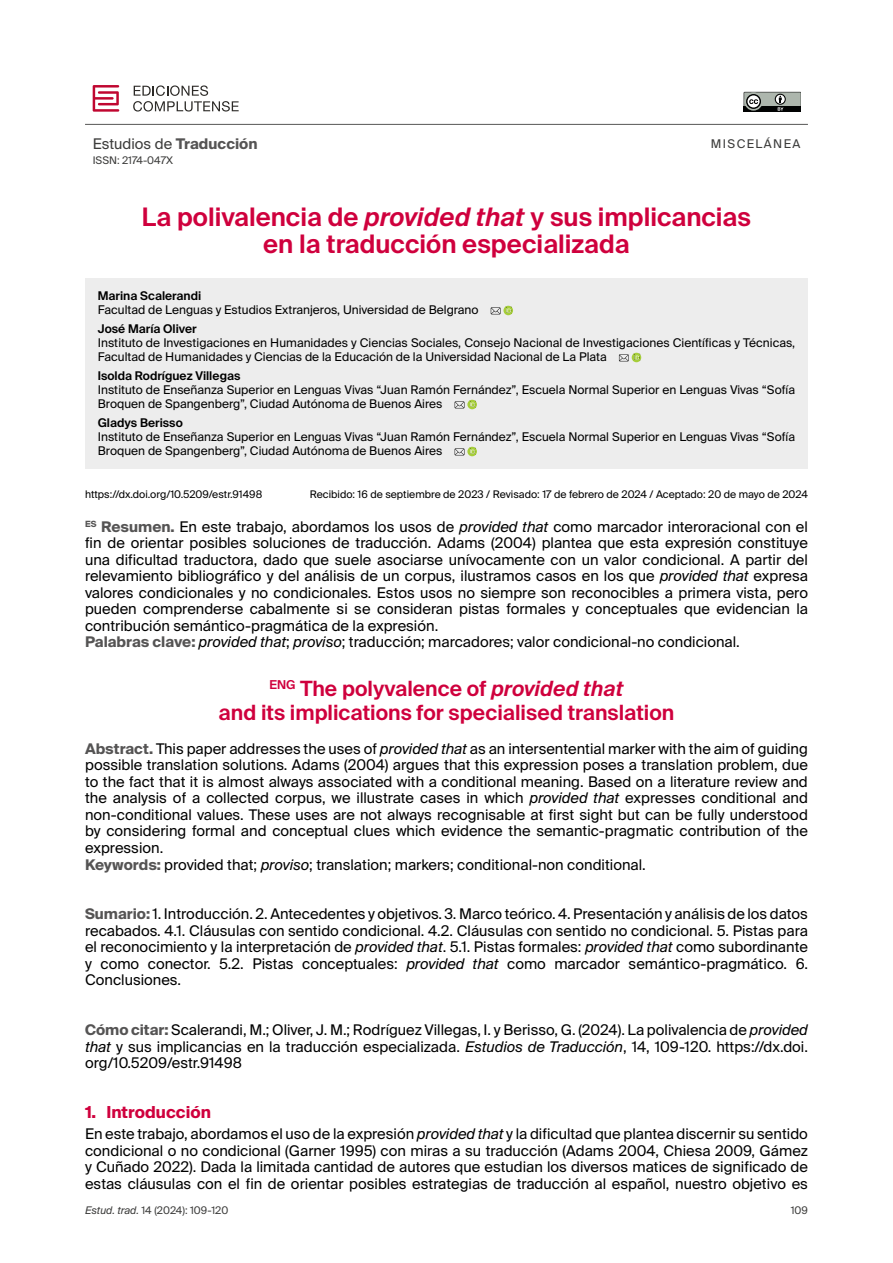
<style>
.page{position:relative;width:893px;height:1263px;background:#fff}
.page>*{position:absolute;margin:0;border:0;box-sizing:border-box;transform-origin:0 0}
.Título_original_ES{font:600 25.5px/27px "Suisse Intl";color:#cf003d;text-align:center}
.Título_traducido_EN{font:600 21px/24px "Suisse Intl";color:#cf003d;text-align:center}
.Epigrafe_1_Nivel_ES{font:700 16.5px "Suisse Intl";color:#cf003d}
.Resumen_abstract_ES{font:14.7px/16.5px "Suisse Intl";color:#000;text-align:justify}
.Resumen_abstract_EN{font:14.7px/16.5px "Suisse Intl";color:#000;text-align:justify}
.Sumario{font:14.7px/16.5px "Suisse Intl";color:#000;text-align:justify}
.Normal_1er_parr{font:14.7px/16.5px "Suisse Intl";color:#000;text-align:justify}
.Como_citar{font:14.7px/16.5px "Suisse Intl";color:#000;text-align:justify}
.Palabras_clave{font:14.7px "Suisse Intl";color:#000}
.Keywords{font:14.7px "Suisse Intl";color:#000}
.Resumen_abstract_ES-2{font:14.7px "Suisse Intl";color:#3c3c3b}
._000-CARGO{font:12px/14.2px "Suisse Intl";color:#000}
._000-Autor{font:600 12px "Suisse Intl";color:#000}
.Normal_1er_parr-2{font:12px "Suisse Intl";letter-spacing:.12em;color:#3c3c3b}
._000-LINEA_DOI{font:10.5px "Suisse Intl";color:#000}
.Normal_1er_parr-3{font:10.5px "Suisse Intl";color:#3c3c3b}
.s1{font-weight:700;color:#555454}
.s2{font-style:italic}
</style>
<div class="page">
<hr style="left:85px;top:124px;width:723px;height:1px;background:#575756">
<svg style="left:744px;top:92px;width:56px;height:19px"></svg>
<svg style="left:93px;top:85px;width:26px;height:26px"></svg>
<svg style="left:133px;top:85px;width:106px;height:26px"></svg>
<div style="left:85px;top:278px;width:723px;height:190px;background:#ededed"></div>
<svg style="left:491px;top:306px;width:22px;height:9px"></svg>
<svg style="left:619px;top:353px;width:22px;height:9px"></svg>
<svg style="left:455px;top:400px;width:22px;height:9px"></svg>
<svg style="left:455px;top:447px;width:22px;height:9px"></svg>
<p class="Resumen_abstract_ES-2" style="left:93px;top:135px;width:166px">Estudios de <span class="s1">Traducción</span></p>
<p class="Normal_1er_parr-3" style="left:93px;top:154px;width:82px">ISSN: 2174-047X</p>
<p class="Normal_1er_parr-2" style="left:711px;top:136px;width:91px">MISCELÁNEA</p>
<p class="Título_original_ES" style="left:142px;top:204px;width:611px">La polivalencia de <span class="s2">provided that</span> y sus implicancias en la traducción especializada</p>
<p class="_000-Autor" style="left:98px;top:289px;width:105px">Marina Scalerandi</p>
<p class="_000-CARGO" style="left:98px;top:303px;width:382px">Facultad de Lenguas y Estudios Extranjeros, Universidad de Belgrano</p>
<p class="_000-Autor" style="left:98px;top:322px;width:100px">José María Oliver</p>
<p class="_000-CARGO" style="left:98px;top:336px;width:699px">Instituto de Investigaciones en Humanidades y Ciencias Sociales, Consejo Nacional de Investigaciones Científicas y Técnicas,<br>Facultad de Humanidades y Ciencias de la Educación de la Universidad Nacional de La Plata</p>
<p class="_000-Autor" style="left:98px;top:369px;width:144px">Isolda Rodríguez Villegas</p>
<p class="_000-CARGO" style="left:98px;top:383px;width:699px">Instituto de Enseñanza Superior en Lenguas Vivas “Juan Ramón Fernández”, Escuela Normal Superior en Lenguas Vivas “Sofía<br>Broquen de Spangenberg”, Ciudad Autónoma de Buenos Aires</p>
<p class="_000-Autor" style="left:98px;top:416px;width:87px">Gladys Berisso</p>
<p class="_000-CARGO" style="left:98px;top:430px;width:699px">Instituto de Enseñanza Superior en Lenguas Vivas “Juan Ramón Fernández”, Escuela Normal Superior en Lenguas Vivas “Sofía<br>Broquen de Spangenberg”, Ciudad Autónoma de Buenos Aires</p>
<p class="_000-LINEA_DOI" style="left:85px;top:488px;width:179px">https://dx.doi.org/10.5209/estr.91498</p>
<p class="_000-LINEA_DOI" style="left:310px;top:488px;width:500px">Recibido: 16 de septiembre de 2023 / Revisado: 17 de febrero de 2024 / Aceptado: 20 de mayo de 2024</p>
<p class="Resumen_abstract_ES" style="left:85px;top:518px;width:724px"><sup>ES</sup> <span class="s1">Resumen.</span> En este trabajo, abordamos los usos de <span class="s2">provided that</span> como marcador interoracional con el fin de orientar posibles soluciones de traducción. Adams (2004) plantea que esta expresión constituye una dificultad traductora, dado que suele asociarse unívocamente con un valor condicional. A partir del relevamiento bibliográfico y del análisis de un corpus, ilustramos casos en los que <span class="s2">provided that</span> expresa valores condicionales y no condicionales. Estos usos no siempre son reconocibles a primera vista, pero pueden comprenderse cabalmente si se consideran pistas formales y conceptuales que evidencian la contribución semántico-pragmática de la expresión.</p>
<p class="Palabras_clave" style="left:85px;top:634px;width:656px"><span class="s1">Palabras clave:</span> <span class="s2">provided that</span>; <span class="s2">proviso</span>; traducción; marcadores; valor condicional-no condicional.</p>
<p class="Título_traducido_EN" style="left:219px;top:677px;width:457px"><sup>ENG</sup> The polyvalence of <span class="s2">provided that<br></span>and its implications for specialised translation</p>
<p class="Resumen_abstract_EN" style="left:85px;top:740px;width:724px"><span class="s1">Abstract.</span> This paper addresses the uses of <span class="s2">provided that</span> as an intersentential marker with the aim of guiding possible translation solutions. Adams (2004) argues that this expression poses a translation problem, due to the fact that it is almost always associated with a conditional meaning. Based on a literature review and the analysis of a collected corpus, we illustrate cases in which <span class="s2">provided that</span> expresses conditional and non-conditional values. These uses are not always recognisable at first sight but can be fully understood by considering formal and conceptual clues which evidence the semantic-pragmatic contribution of the expression.</p>
<p class="Keywords" style="left:85px;top:856px;width:562px"><span class="s1">Keywords:</span> provided that; <span class="s2">proviso</span>; translation; markers; conditional-non conditional.</p>
<p class="Sumario" style="left:85px;top:906px;width:724px"><span class="s1">Sumario:</span> 1. Introducción. 2. Antecedentes y objetivos. 3. Marco teórico. 4. Presentación y análisis de los datos recabados. 4.1. Cláusulas con sentido condicional. 4.2. Cláusulas con sentido no condicional. 5. Pistas para el reconocimiento y la interpretación de <span class="s2">provided that</span>. 5.1. Pistas formales: <span class="s2">provided that</span> como subordinante y como conector. 5.2. Pistas conceptuales: <span class="s2">provided that</span> como marcador semántico-pragmático. 6.<br>Conclusiones.</p>
<p class="Como_citar" style="left:85px;top:1022px;width:724px"><span class="s1">Cómo citar:</span> Scalerandi, M.; Oliver, J. M.; Rodríguez Villegas, I. y Berisso, G. (2024). La polivalencia de <span class="s2">provided that</span> y sus implicancias en la traducción especializada. <span class="s2">Estudios de Traducción</span>, 14, 109-120. https://dx.doi. org/10.5209/estr.91498</p>
<p class="Epigrafe_1_Nivel_ES" style="left:85px;top:1103px;width:127px">1. Introducción</p>
<p class="Normal_1er_parr" style="left:85px;top:1126px;width:724px">En este trabajo, abordamos el uso de la expresión <span class="s2">provided that</span> y la dificultad que plantea discernir su sentido condicional o no condicional (Garner 1995) con miras a su traducción (Adams 2004, Chiesa 2009, Gámez y Cuñado 2022). Dada la limitada cantidad de autores que estudian los diversos matices de significado de estas cláusulas con el fin de orientar posibles estrategias de traducción al español, nuestro objetivo es</p>
<p class="Normal_1er_parr-3" style="left:85px;top:1204px;width:145px"><span class="s2">Estud. trad.</span> 14 (2024): 109-120</p>
<p class="Normal_1er_parr-3" style="left:791px;top:1204px;width:19px">109</p>
</div>
